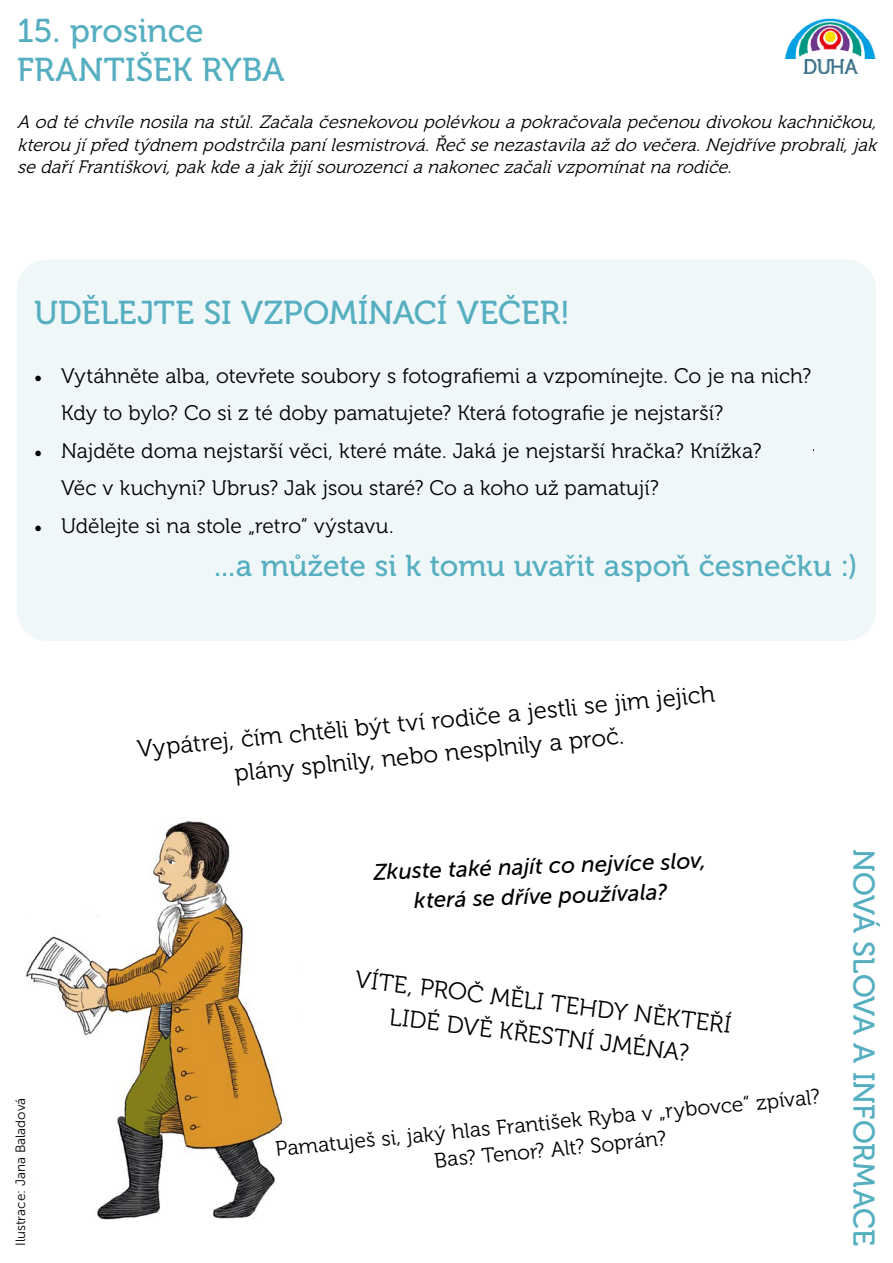
<style>
.page{position:relative;width:893px;height:1263px;background:#fff}
.page>*{position:absolute;margin:0;border:0;box-sizing:border-box;transform-origin:0 0}
.t1{font:33px/39.6px "Museo 500";color:#56afc0}
.t2{font:30px "Museo 500";color:#56afc0}
.t3{font:24px/33px "Museo 300";color:#000;text-align:center}
.t4{font:italic 22.5px/30px "Museo Sans 500";color:#000;text-align:center}
.t5{font:21px/37.5px "Museo 300";color:#000}
.t6{font:italic 18px/22.5px "Museo 300";color:#000;text-align:justify}
.t7{font:13.5px "Museo Sans 300";color:#000}
.s1{font-family:"Minion Pro"}
</style>
<div class="page">
<div style="left:17px;top:259px;width:859px;height:382px;background:#f0f7f9;border-radius:30px"></div>
<img style="left:784px;top:19px;width:92px;height:55px">
<img style="left:25px;top:821px;width:261px;height:399px">
<h1 class="t1" style="left:17px;top:11px;width:269px">15. prosince<br>FRANTIŠEK RYBA</h1>
<p class="t6" style="left:17px;top:111px;width:866px">A od té chvíle nosila na stůl.Začala česnekovou polévkou a pokračovala pečenou divokou kachničkou, kterou jípřed týdnem podstrčila panílesmistrová.Řečse nezastavila aždo večera.Nej dříve probrali,jak se daříFrantiškovi,pakkde a jakžijísourozencia nakoneczačalivzpomínatna rodiče.</p>
<h1 class="t1" style="left:34px;top:293px;width:538px">UDĚLEJTE SI VZPOMÍNACÍ VEČER!</h1>
<p class="t5" style="left:61px;top:357px;width:752px;text-indent:-27px"><span class="s1">•</span> Vytáhněte alba, otevřete soubory s fotografiemi a vzpomínejte. Co je na nich?<br>Kdy to bylo? Co si z té doby pamatujete? Která fotografie je nejstarší?</p>
<p class="t5" style="left:61px;top:432px;width:702px;text-indent:-27px"><span class="s1">•</span> Najděte doma nejstarší věci, které máte. Jaká je nejstarší hračka? Knížka?<br>Věc v kuchyni? Ubrus? Jak jsou staré? Co a koho už pamatují?</p>
<p class="t5" style="left:34px;top:507px;width:361px"><span class="s1">•</span> Udělejte si na stole „retro“ výstavu.</p>
<h2 class="t2" style="left:214px;top:549px;width:645px">...a můžete si k tomu uvařit aspoň česnečku :)</h2>
<p class="t7" style="left:13px;top:1246px;width:150px;rotate:-90deg">Ilustrace: Jana Baladová</p>
<p class="t3" style="left:136px;top:730px;width:581px;rotate:-5deg">Vypátrej, čím chtěli být tví rodiče a jestli se jim jejich plány splnily, nebo nesplnily a proč.</p>
<p class="t4" style="left:373px;top:857px;width:335px;rotate:-2deg">Zkuste také najít co nejvíce slov, která se dříve používala?</p>
<p class="t3" style="left:357px;top:963px;width:380px;rotate:7deg">VÍTE, PROČ MĚLI TEHDY NĚKTEŘÍ<br>LIDÉ DVĚ KŘESTNÍ JMÉNA?</p>
<p class="t5" style="left:274px;top:1133px;width:548px;line-height:27px;text-align:center;rotate:-5deg">Pamatuješ si, jaký hlas František Ryba v „rybovce“ zpíval?<br>Bas? Tenor? Alt? Soprán?</p>
<h2 class="t2" style="left:880px;top:849px;width:398px;rotate:90deg">NOVÁ SLOVA A INFORMACE</h2>
</div>
